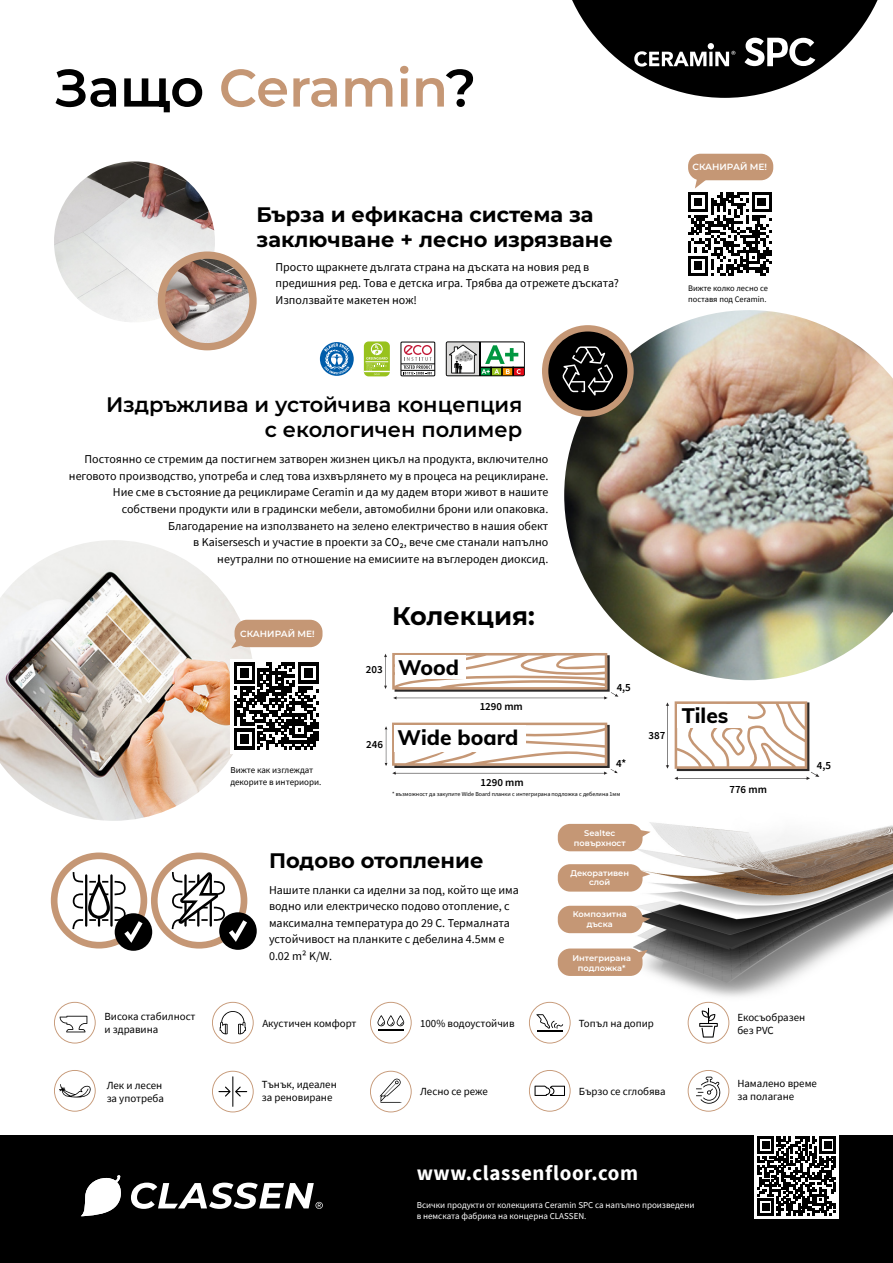
<style>
.page{position:relative;width:893px;height:1263px;background:#fff}
.page>*{position:absolute;margin:0;border:0;box-sizing:border-box;transform-origin:0 0}
.t1{font:100 52.8px "Montserrat";color:#c59775}
.t2{font:700 25.5px "Montserrat";color:#000}
.t3{font:700 21px/25.2px "Montserrat";color:#000}
.t4{font:100 21px "Montserrat";color:#000}
.t5{font:700 21px "Source Sans Pro";letter-spacing:.03em;color:#fff}
.t6{font:800 21px "Muli";color:#000}
.t7{font:12px/16.5px "Source Sans Pro";color:#000}
.t8{font:10.95px "Source Sans Pro";color:#000}
.t9{font:600 10.95px "Source Sans Pro";color:#000}
.t10{font:9px "Source Sans Pro";color:#fff}
.t11{font:9px/12px "Source Sans Pro";color:#000}
.t12{font:100 9px "Montserrat";color:#fff}
.t13{font:8.4px "Source Sans Pro";color:#000}
.t14{font:100 8.25px/9.9px "Montserrat";color:#fff;text-align:center}
.t15{font:6px "Source Sans Pro";color:#000}
.s1{color:#000}
</style>
<div class="page">
<img style="left:592px;top:822px;width:301px;height:180px">
<svg style="left:572px;top:0;width:306px;height:98px"></svg>
<svg style="left:54px;top:1002px;width:42px;height:41px"></svg>
<svg style="left:212px;top:1002px;width:42px;height:41px"></svg>
<svg style="left:370px;top:1002px;width:42px;height:41px"></svg>
<svg style="left:529px;top:1002px;width:42px;height:41px"></svg>
<svg style="left:688px;top:1002px;width:41px;height:41px"></svg>
<svg style="left:370px;top:1071px;width:42px;height:41px"></svg>
<svg style="left:54px;top:1070px;width:42px;height:42px"></svg>
<svg style="left:212px;top:1071px;width:42px;height:41px"></svg>
<svg style="left:529px;top:1070px;width:42px;height:42px"></svg>
<svg style="left:688px;top:1070px;width:41px;height:42px"></svg>
<img style="left:54px;top:161px;width:161px;height:161px;border-radius:80px">
<div style="left:158px;top:251px;width:99px;height:99px;background:#c59775;border-radius:50%"></div>
<img style="left:165px;top:259px;width:84px;height:84px;border-radius:42px">
<img style="left:564px;top:310px;width:329px;height:370px">
<img style="left:0;top:540px;width:254px;height:281px">
<div style="left:542px;top:325px;width:92px;height:92px;background:#c59775;border-radius:50%"></div>
<div style="left:548px;top:331px;width:79px;height:79px;background:#000;border-radius:50%"></div>
<svg style="left:562px;top:346px;width:51px;height:50px"></svg>
<div style="left:688px;top:154px;width:85px;height:26px;background:#c59775;border-radius:12px"></div>
<svg style="left:446px;top:341px;width:79px;height:35px"></svg>
<div style="left:401px;top:342px;width:34px;height:34px;border:1px solid #000"></div>
<hr style="left:401px;top:370px;width:34px;height:1px;background:#000">
<hr style="left:401px;top:364px;width:34px;height:1px;background:#000">
<svg style="left:403px;top:345px;width:29px;height:29px"></svg>
<svg style="left:364px;top:341px;width:26px;height:35px"></svg>
<svg style="left:364px;top:343px;width:26px;height:32px"></svg>
<svg style="left:320px;top:342px;width:34px;height:34px"></svg>
<div style="left:0;top:1135px;width:893px;height:128px;background:#000"></div>
<svg style="left:384px;top:653px;width:234px;height:46px"></svg>
<div style="left:395px;top:655px;width:70px;height:24px;background:#fff"></div>
<svg style="left:666px;top:701px;width:153px;height:79px"></svg>
<div style="left:677px;top:704px;width:71px;height:24px;background:#fff"></div>
<svg style="left:81px;top:1175px;width:40px;height:41px"></svg>
<svg style="left:131px;top:1182px;width:192px;height:27px"></svg>
<div style="left:235px;top:620px;width:87px;height:27px;background:#c59775;border-radius:12px"></div>
<svg style="left:231px;top:640px;width:12px;height:8px"></svg>
<div style="left:230px;top:660px;width:92px;height:94px;background:#fff"></div>
<svg style="left:234px;top:662px;width:84px;height:87px"></svg>
<div style="left:754px;top:1132px;width:85px;height:87px;background:#fff"></div>
<svg style="left:757px;top:1137px;width:79px;height:78px"></svg>
<svg style="left:688px;top:177px;width:84px;height:99px"></svg>
<svg style="left:385px;top:723px;width:233px;height:52px"></svg>
<div style="left:51px;top:852px;width:96px;height:96px;border:7px solid #c59775;border-radius:50%"></div>
<div style="left:151px;top:852px;width:96px;height:96px;border:7px solid #c59775;border-radius:50%"></div>
<div style="left:115px;top:913px;width:37px;height:38px;background:#000;border-radius:50%"></div>
<svg style="left:69px;top:869px;width:78px;height:78px"></svg>
<div style="left:219px;top:912px;width:38px;height:38px;background:#000;border-radius:50%"></div>
<svg style="left:169px;top:869px;width:82px;height:77px"></svg>
<div style="left:558px;top:824px;width:84px;height:27px;background:#c59775;border-radius:12px"></div>
<svg style="left:641px;top:830px;width:10px;height:8px"></svg>
<div style="left:558px;top:906px;width:84px;height:27px;background:#c59775;border-radius:12px"></div>
<svg style="left:642px;top:916px;width:8px;height:8px"></svg>
<div style="left:558px;top:864px;width:84px;height:28px;background:#c59775;border-radius:12px"></div>
<svg style="left:641px;top:871px;width:9px;height:7px"></svg>
<div style="left:558px;top:948px;width:84px;height:28px;background:#c59775;border-radius:12px"></div>
<svg style="left:638px;top:950px;width:10px;height:9px"></svg>
<p class="t1" style="left:54px;top:53px;width:424px"><span class="s1">Защо</span> Ceramin<span class="s1">?</span></p>
<p class="t3" style="left:257px;top:201px;width:358px">Бърза и ефикасна система за заключване + лесно изрязване</p>
<p class="t7" style="left:275px;top:258px;width:345px">Просто щракнете дългата страна на дъската на новия ред в предишния ред. Това е детска игра. Трябва да отрежете дъската?<br>Използвайте макетен нож!</p>
<p class="t12" style="left:692px;top:161px;width:76px">СКАНИРАЙ МЕ!</p>
<p class="t13" style="left:688px;top:282px;width:81px">Вижте колко лесно се</p>
<p class="t13" style="left:688px;top:294px;width:80px">поставя под Ceramin.</p>
<p class="t4" style="left:106px;top:390px;width:418px">Издръжлива и устойчива концепция</p>
<p class="t4" style="left:265px;top:415px;width:259px">с екологичен полимер</p>
<p class="t7" style="left:69px;top:451px;width:481px;text-align:right">Постоянно се стремим да постигнем затворен жизнен цикъл на продукта, включително неговото производство, употреба и след това изхвърлянето му в процеса на рециклиране.<br>Ние сме в състояние да рециклираме Ceramin и да му дадем втори живот в нашите собствени продукти или в градински мебели, автомобилни брони или опаковка.<br>Благодарение на използването на зелено електричество в нашия обект</p>
<p class="t7" style="left:193px;top:534px;width:357px">в Kaisersesch и участие в проекти за CO₂, вече сме станали напълно</p>
<p class="t7" style="left:217px;top:550px;width:333px">неутрални по отношение на емисиите на въглероден диоксид.</p>
<p class="t8" style="left:105px;top:1010px;width:93px">Висока стабилност</p>
<p class="t8" style="left:105px;top:1023px;width:55px">и здравина</p>
<p class="t12" style="left:240px;top:628px;width:76px">СКАНИРАЙ МЕ!</p>
<p class="t11" style="left:230px;top:764px;width:93px">Вижте как изглеждат декорите в интериори.</p>
<p class="t2" style="left:392px;top:599px;width:144px">Колекция:</p>
<p class="t9" style="left:366px;top:662px;width:18px">203</p>
<p class="t6" style="left:398px;top:652px;width:62px">Wood</p>
<p class="t9" style="left:480px;top:699px;width:45px">1290 mm</p>
<p class="t9" style="left:366px;top:737px;width:18px">246</p>
<p class="t6" style="left:397px;top:722px;width:122px">Wide board</p>
<p class="t9" style="left:480px;top:775px;width:45px">1290 mm</p>
<p class="t9" style="left:617px;top:680px;width:16px">4,5</p>
<p class="t9" style="left:616px;top:756px;width:12px">4*</p>
<p class="t15" style="left:392px;top:790px;width:230px">* възможност да закупите Wide Board планки с интегрирана подложка с дебелина 1мм</p>
<p class="t14" style="left:574px;top:827px;width:53px">Sealtec повърхност</p>
<p class="t3" style="left:269px;top:847px;width:216px">Подово отопление</p>
<p class="t7" style="left:269px;top:881px;width:251px">Нашите планки са иделни за под, който ще има водно или електрическо подово отопление, с</p>
<p class="t7" style="left:269px;top:914px;width:242px">максимална температура до 29 С. Термалната устойчивост на планките с дебелина 4.5мм е</p>
<p class="t7" style="left:269px;top:947px;width:65px">0.02 m² K/W.</p>
<p class="t14" style="left:570px;top:867px;width:60px">Декоративен слой</p>
<p class="t14" style="left:573px;top:909px;width:55px">Композитна дъска</p>
<p class="t14" style="left:572px;top:953px;width:60px">Интегрирана подложка*</p>
<p class="t9" style="left:649px;top:728px;width:18px">387</p>
<p class="t8" style="left:262px;top:1016px;width:96px">Акустичен комфорт</p>
<p class="t8" style="left:420px;top:1016px;width:96px">100% водоустойчив</p>
<p class="t8" style="left:579px;top:1016px;width:77px">Топъл на допир</p>
<p class="t6" style="left:682px;top:700px;width:48px">Tiles</p>
<p class="t9" style="left:729px;top:782px;width:39px">776 mm</p>
<p class="t9" style="left:817px;top:758px;width:16px">4,5</p>
<p class="t8" style="left:737px;top:1010px;width:69px">Екосъобразен</p>
<p class="t8" style="left:737px;top:1023px;width:38px">без PVC</p>
<p class="t8" style="left:107px;top:1078px;width:57px">Лек и лесен</p>
<p class="t8" style="left:107px;top:1091px;width:59px">за употреба</p>
<p class="t8" style="left:262px;top:1078px;width:77px">Тънък, идеален</p>
<p class="t8" style="left:262px;top:1091px;width:72px">за реновиране</p>
<p class="t8" style="left:420px;top:1084px;width:69px">Лесно се реже</p>
<p class="t8" style="left:579px;top:1084px;width:88px">Бързо се сглобява</p>
<p class="t8" style="left:737px;top:1077px;width:81px">Намалено време</p>
<p class="t8" style="left:737px;top:1090px;width:58px">за полагане</p>
<p class="t5" style="left:417px;top:1159px;width:223px">www.classenfloor.com</p>
<p class="t10" style="left:417px;top:1199px;width:279px">Всички продукти от колекцията Ceramin SPC са напълно произведени</p>
<p class="t10" style="left:417px;top:1210px;width:171px">в немската фабрика на концерна CLASSEN.</p>
</div>
